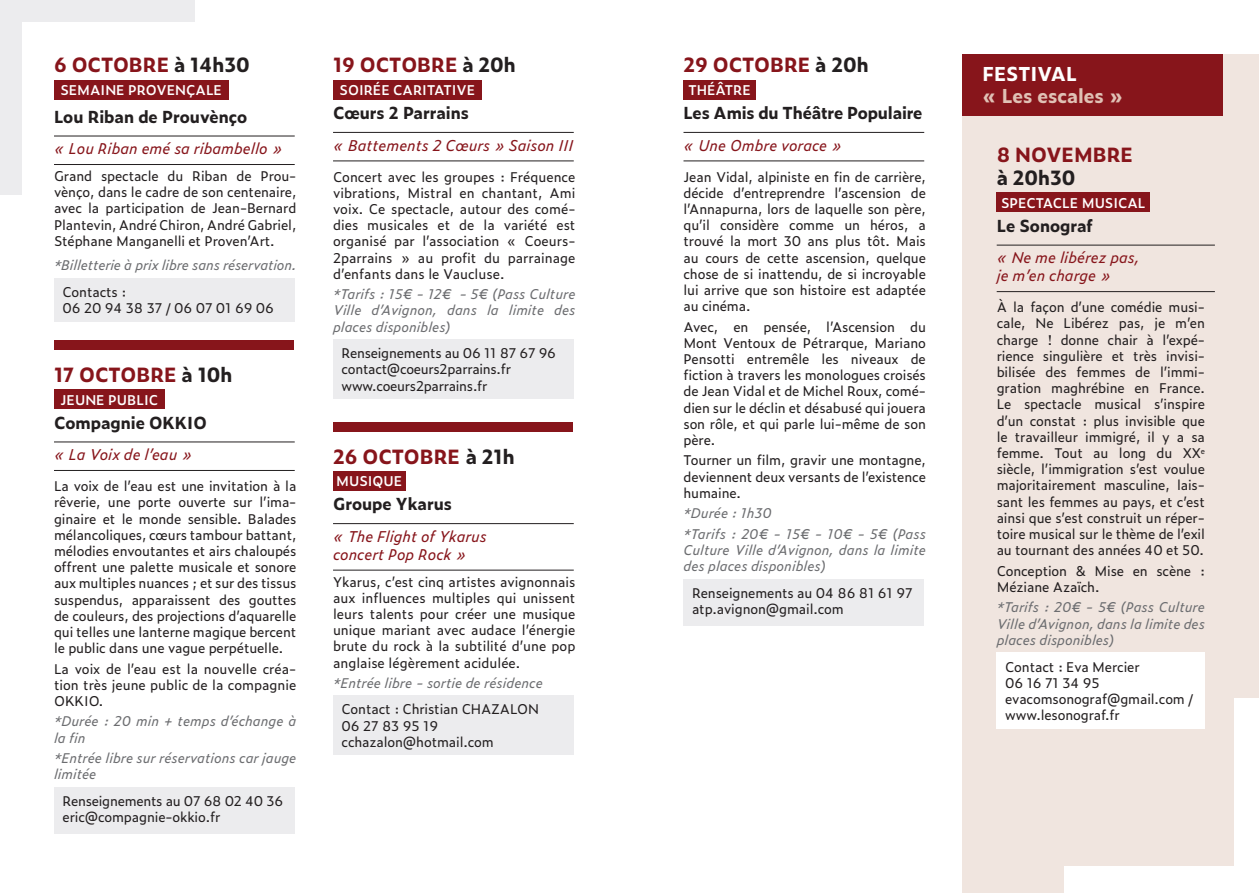
<style>
.page{position:relative;width:1259px;height:893px;background:#fff}
.page>*{position:absolute;margin:0;border:0;box-sizing:border-box;transform-origin:0 0}
.t1{font:700 19.5px/23.4px "Zeitung Pro";color:#87151b}
.t2{font:700 19.05px/23px "Zeitung Pro";color:#e0c1b5}
.t3{font:700 16.5px "Zeitung Pro";color:#231f20}
.t4{font:italic 15px/18px "Zeitung Pro";color:#87151b}
.t5{font:13.5px/16.2px "Zeitung Pro";letter-spacing:-.01em;color:#231f20;text-align:justify}
.t6{font:italic 13.5px/16.2px "Zeitung Pro";color:#6c6d70;text-align:justify}
.t7{font:600 13.5px "Zeitung Pro";color:#fff}
.s1{color:#231f20}
.s2{color:#fff}
</style>
<div class="page">
<div style="left:962px;top:54px;width:297px;height:839px;background:#f0e5df"></div>
<div style="left:962px;top:54px;width:260px;height:61px;background:#87151b"></div>
<div style="left:0;top:0;width:195px;height:195px;background:#ececee"></div>
<div style="left:22px;top:22px;width:182px;height:182px;background:#fff"></div>
<div style="left:1064px;top:698px;width:195px;height:195px;background:#fff"></div>
<div style="left:1020px;top:653px;width:213px;height:213px;background:#f0e5df"></div>
<div style="left:54px;top:80px;width:174px;height:19px;background:#87151b"></div>
<hr style="left:54px;top:136px;width:241px;height:1px;background:#231f20">
<hr style="left:54px;top:164px;width:241px;height:1px;background:#231f20">
<div style="left:54px;top:278px;width:241px;height:44px;background:#ececee"></div>
<div style="left:54px;top:341px;width:239px;height:9px;background:#87151b"></div>
<div style="left:54px;top:390px;width:111px;height:19px;background:#87151b"></div>
<hr style="left:54px;top:442px;width:241px;height:1px;background:#231f20">
<hr style="left:54px;top:470px;width:241px;height:1px;background:#231f20">
<div style="left:54px;top:787px;width:241px;height:47px;background:#ececee"></div>
<div style="left:683px;top:80px;width:73px;height:19px;background:#87151b"></div>
<hr style="left:683px;top:132px;width:241px;height:1px;background:#231f20">
<hr style="left:683px;top:161px;width:241px;height:1px;background:#231f20">
<div style="left:683px;top:579px;width:241px;height:46px;background:#ececee"></div>
<div style="left:333px;top:80px;width:149px;height:19px;background:#87151b"></div>
<hr style="left:333px;top:132px;width:241px;height:1px;background:#231f20">
<hr style="left:333px;top:161px;width:241px;height:1px;background:#231f20">
<div style="left:333px;top:339px;width:241px;height:60px;background:#ececee"></div>
<div style="left:333px;top:422px;width:239px;height:10px;background:#87151b"></div>
<div style="left:333px;top:471px;width:72px;height:19px;background:#87151b"></div>
<hr style="left:333px;top:523px;width:241px;height:1px;background:#231f20">
<hr style="left:333px;top:570px;width:241px;height:1px;background:#231f20">
<div style="left:333px;top:695px;width:241px;height:60px;background:#ececee"></div>
<div style="left:996px;top:193px;width:153px;height:19px;background:#87151b"></div>
<hr style="left:996px;top:245px;width:219px;height:1px;background:#231f20">
<hr style="left:996px;top:291px;width:219px;height:1px;background:#231f20">
<div style="left:996px;top:653px;width:209px;height:76px;background:#fff"></div>
<p class="t1" style="left:54px;top:52px;width:197px">6 OCTOBRE <span class="s1">à 14h30</span></p>
<p class="t7" style="left:60px;top:80px;width:163px">SEMAINE PROVENÇALE</p>
<p class="t3" style="left:54px;top:104px;width:195px">Lou Riban de Prouvènço</p>
<p class="t4" style="left:54px;top:139px;width:230px">« Lou Riban emé sa ribambello »</p>
<p class="t5" style="left:54px;top:167px;width:244px">Grand spectacle du Riban de Prou&shy;vènço, dans le cadre de son centenaire, avec la participation de Jean-Bernard Plantevin, André Chiron, André Gabriel, Stéphane Manganelli et Proven’Art.</p>
<p class="t6" style="left:54px;top:257px;width:244px">*Billetterie à prix libre sans réservation.</p>
<p class="t5" style="left:63px;top:283px;width:65px">Contacts :</p>
<p class="t5" style="left:63px;top:300px;width:213px">06 20 94 38 37 / 06 07 01 69 06</p>
<p class="t1" style="left:54px;top:362px;width:180px">17 OCTOBRE <span class="s1">à 10h</span></p>
<p class="t7" style="left:61px;top:389px;width:99px">JEUNE PUBLIC</p>
<p class="t3" style="left:54px;top:410px;width:154px">Compagnie OKKIO</p>
<p class="t4" style="left:54px;top:445px;width:140px">« La Voix de l’eau »</p>
<p class="t5" style="left:54px;top:477px;width:244px">La voix de l’eau est une invitation à la rêverie, une porte ouverte sur l’ima&shy;ginaire et le monde sensible. Balades mélancoliques, cœurs tambour battant, mélodies envoutantes et airs chaloupés offrent une palette musicale et sonore aux multiples nuances ; et sur des tissus suspendus, apparaissent des gouttes de couleurs, des projections d’aquarelle qui telles une lanterne magique bercent le public dans une vague perpétuelle.</p>
<p class="t5" style="left:54px;top:660px;width:244px">La voix de l’eau est la nouvelle créa&shy;tion très jeune public de la compagnie OKKIO.</p>
<p class="t6" style="left:54px;top:713px;width:244px">*Durée : 20 min + temps d’échange à la fin</p>
<p class="t6" style="left:54px;top:749px;width:244px">*Entrée libre sur réservations car jauge limitée</p>
<p class="t5" style="left:63px;top:792px;width:222px">Renseignements au 07 68 02 40 36 eric@compagnie-okkio.fr</p>
<p class="t1" style="left:333px;top:52px;width:184px">19 OCTOBRE <span class="s1">à 20h</span></p>
<p class="t7" style="left:340px;top:80px;width:137px">SOIRÉE CARITATIVE</p>
<p class="t3" style="left:333px;top:100px;width:137px">Cœurs 2 Parrains</p>
<p class="t4" style="left:333px;top:135px;width:242px">« Battements 2 Cœurs » Saison III</p>
<p class="t5" style="left:333px;top:168px;width:244px">Concert avec les groupes : Fréquence vibrations, Mistral en chantant, Ami voix. Ce spectacle, autour des comé&shy;dies musicales et de la variété est organisé par l’association « Coeurs-2parrains » au profit du parrainage d’enfants dans le Vaucluse.</p>
<p class="t6" style="left:333px;top:286px;width:244px">*Tarifs : 15€ - 12€ - 5€ (Pass Culture Ville d’Avignon, dans la limite des places disponibles)</p>
<p class="t5" style="left:341px;top:345px;width:216px;text-align:left">Renseignements au 06 11 87 67 96 contact@coeurs2parrains.fr www.coeurs2parrains.fr</p>
<p class="t1" style="left:333px;top:444px;width:183px">26 OCTOBRE <span class="s1">à 21h</span></p>
<p class="t7" style="left:336px;top:471px;width:68px">MUSIQUE</p>
<p class="t3" style="left:333px;top:491px;width:120px">Groupe Ykarus</p>
<p class="t4" style="left:333px;top:527px;width:155px">« The Flight of Ykarus concert Pop Rock »</p>
<p class="t5" style="left:333px;top:573px;width:244px">Ykarus, c’est cinq artistes avignonnais aux influences multiples qui unissent leurs talents pour créer une musique unique mariant avec audace l’énergie brute du rock à la subtilité d’une pop anglaise légèrement acidulée.</p>
<p class="t6" style="left:333px;top:674px;width:211px">*Entrée libre - sortie de résidence</p>
<p class="t5" style="left:341px;top:701px;width:199px;text-align:left">Contact : Christian CHAZALON<br>06 27 83 95 19 cchazalon@hotmail.com</p>
<p class="t1" style="left:683px;top:52px;width:187px">29 OCTOBRE <span class="s1">à 20h</span></p>
<p class="t7" style="left:688px;top:80px;width:64px">THÉÂTRE</p>
<p class="t3" style="left:683px;top:100px;width:240px">Les Amis du Théâtre Populaire</p>
<p class="t4" style="left:683px;top:135px;width:160px">« Une Ombre vorace »</p>
<p class="t5" style="left:683px;top:168px;width:244px">Jean Vidal, alpiniste en fin de carrière, décide d’entreprendre l’ascension de l’Annapurna, lors de laquelle son père, qu’il considère comme un héros, a trouvé la mort 30 ans plus tôt. Mais au cours de cette ascension, quelque chose de si inattendu, de si incroyable lui arrive que son histoire est adaptée au cinéma.</p>
<p class="t5" style="left:683px;top:318px;width:244px">Avec, en pensée, l’Ascension du Mont Ventoux de Pétrarque, Mariano Pensotti entremêle les niveaux de fiction à travers les monologues croisés de Jean Vidal et de Michel Roux, comé&shy;dien sur le déclin et désabusé qui jouera son rôle, et qui parle lui-même de son père.</p>
<p class="t5" style="left:683px;top:452px;width:244px">Tourner un film, gravir une montagne, deviennent deux versants de l’existence humaine.</p>
<p class="t6" style="left:683px;top:505px;width:90px">*Durée : 1h30</p>
<p class="t6" style="left:683px;top:525px;width:244px">*Tarifs : 20€ - 15€ - 10€ - 5€ (Pass Culture Ville d’Avignon, dans la limite des places disponibles)</p>
<p class="t5" style="left:692px;top:584px;width:222px">Renseignements au 04 86 81 61 97 atp.avignon@gmail.com</p>
<p class="t2" style="left:982px;top:61px;width:142px"><span class="s2">FESTIVAL<br></span>« Les escales »</p>
<p class="t1" style="left:996px;top:142px;width:138px">8 NOVEMBRE <span class="s1">à 20h30</span></p>
<p class="t7" style="left:1001px;top:192px;width:146px">SPECTACLE MUSICAL</p>
<p class="t3" style="left:996px;top:213px;width:98px">Le Sonograf</p>
<p class="t4" style="left:996px;top:248px;width:144px">« Ne me libérez pas, je m’en charge »</p>
<p class="t5" style="left:996px;top:299px;width:210px">À la façon d’une comédie musi&shy;cale, Ne Libérez pas, je m’en charge ! donne chair à l’expé&shy;rience singulière et très invisi&shy;bilisée des femmes de l’immi&shy;gration maghrébine en France.<br>Le spectacle musical s’inspire d’un constat : plus invisible que le travailleur immigré, il y a sa femme. Tout au long du XX<sup>e </sup>siècle, l’immigration s’est voulue majoritairement masculine, lais&shy;sant les femmes au pays, et c’est ainsi que s’est construit un réper&shy;toire musical sur le thème de l’exil au tournant des années 40 et 50.</p>
<p class="t5" style="left:996px;top:562px;width:210px">Conception &amp; Mise en scène :<br>Méziane Azaïch.</p>
<p class="t6" style="left:996px;top:599px;width:210px">*Tarifs : 20€ - 5€ (Pass Culture Ville d’Avignon, dans la limite des places disponibles)</p>
<p class="t5" style="left:1005px;top:658px;width:190px;text-align:left">Contact : Eva Mercier<br>06 16 71 34 95 evacomsonograf@gmail.com / www.lesonograf.fr</p>
</div>
